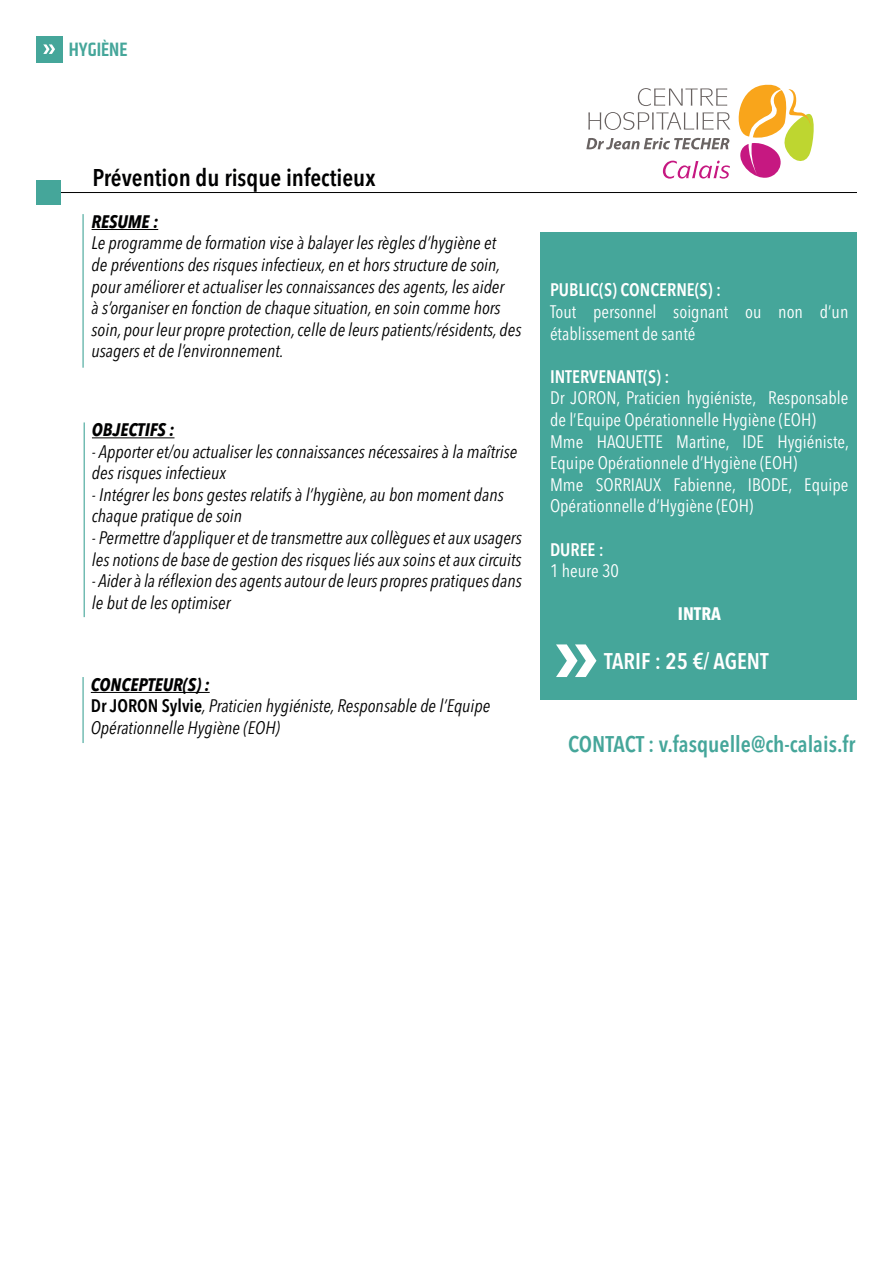
<style>
.page{position:relative;width:893px;height:1263px;background:#fff}
.page>*{position:absolute;margin:0;border:0;box-sizing:border-box;transform-origin:0 0}
.t1{font:600 condensed 24px "Avenir Next LT Pro";color:#000001}
.t2{font:600 condensed 22.5px "Avenir Next LT Pro";color:#45a69a}
.t3{font:600 condensed 22.5px "Avenir Next LT Pro";color:#fff}
.t4{font:600 19.5px "Khand";color:#45a69a}
.t5{font:italic condensed 18px/21.6px "Avenir Next LT Pro";color:#000001}
.t6{font:condensed 18px/21.6px "Avenir Next LT Pro";color:#fff}
.t7{font:600 condensed 18px "Avenir Next LT Pro";color:#fff}
.t8{font:italic 700 condensed 18px "Avenir Next LT Pro";color:#000001}
.t9{font:700 condensed 18px "Avenir Next LT Pro";color:#fff}
.s1{font-weight:700}
.s2{font-weight:600;font-style:normal}
</style>
<div class="page">
<div style="left:36px;top:36px;width:26px;height:26px;background:#45a69a"></div>
<svg style="left:43px;top:44px;width:12px;height:10px"></svg>
<div style="left:540px;top:232px;width:316px;height:468px;background:#45a69a"></div>
<hr style="left:48px;top:192px;width:809px;height:1px;background:#000001">
<div style="left:36px;top:180px;width:25px;height:25px;background:#45a69a"></div>
<hr style="left:92px;top:229px;width:66px;height:1px;background:#000001">
<svg style="left:556px;top:644px;width:40px;height:33px"></svg>
<hr style="left:82px;top:214px;width:2px;height:154px;background:#45a69a">
<hr style="left:92px;top:437px;width:83px;height:1px;background:#000001">
<hr style="left:84px;top:422px;width:1px;height:195px;background:#45a69a">
<hr style="left:91px;top:692px;width:119px;height:1px;background:#000001">
<hr style="left:82px;top:677px;width:2px;height:66px;background:#45a69a">
<svg style="left:586px;top:84px;width:228px;height:95px"></svg>
<p class="t4" style="left:69px;top:37px;width:60px">HYGIÈNE</p>
<h1 class="t1" style="left:92px;top:163px;width:284px">Prévention du risque infectieux</h1>
<p class="t8" style="left:92px;top:210px;width:68px">RESUME :</p>
<p class="t5" style="left:92px;top:232px;width:431px">Le programme de formation vise à balayer les règles d’hygiène et<br>de préventions des risques infectieux, en et hors structure de soin, pour améliorer et actualiser les connaissances des agents, les aider<br>à s’organiser en fonction de chaque situation, en soin comme hors soin, pour leur propre protection, celle de leurs patients/résidents, des usagers et de l’environnement.</p>
<p class="t8" style="left:92px;top:419px;width:84px">OBJECTIFS :</p>
<p class="t5" style="left:92px;top:440px;width:427px">- Apporter et/ou actualiser les connaissances nécessaires à la maîtrise des risques infectieux</p>
<p class="t5" style="left:92px;top:484px;width:413px">- Intégrer les bons gestes relatifs à l’hygiène, au bon moment dans chaque pratique de soin</p>
<p class="t5" style="left:92px;top:527px;width:431px">- Permettre d’appliquer et de transmettre aux collègues et aux usagers les notions de base de gestion des risques liés aux soins et aux circuits</p>
<p class="t5" style="left:92px;top:570px;width:431px">- Aider à la réflexion des agents autour de leurs propres pratiques dans le but de les optimiser</p>
<p class="t5" style="left:91px;top:673px;width:401px"><span class="s1">CONCEPTEUR(S) :<br></span><span class="s2">Dr JORON Sylvie</span>, Praticien hygiéniste, Responsable de l’Equipe<br>Opérationnelle Hygiène (EOH)</p>
<p class="t7" style="left:550px;top:279px;width:173px">PUBLIC(S) CONCERNE(S) :</p>
<p class="t6" style="left:550px;top:301px;width:300px">Tout personnel soignant ou non d’un établissement de santé</p>
<p class="t7" style="left:550px;top:366px;width:121px">INTERVENANT(S) :</p>
<p class="t6" style="left:550px;top:387px;width:301px">Dr JORON, Praticien hygiéniste, Responsable de l’Equipe Opérationnelle Hygiène (EOH)<br>Mme HAQUETTE Martine, IDE Hygiéniste, Equipe Opérationnele d’Hygiène (EOH)<br>Mme SORRIAUX Fabienne, IBODE, Equipe Opérationnelle d’Hygiène (EOH)</p>
<p class="t7" style="left:550px;top:538px;width:55px">DUREE :</p>
<p class="t6" style="left:550px;top:560px;width:70px">1 heure 30</p>
<p class="t9" style="left:678px;top:603px;width:45px">INTRA</p>
<p class="t3" style="left:604px;top:647px;width:166px">TARIF : 25 €/ AGENT</p>
<p class="t2" style="left:568px;top:730px;width:289px">CONTACT : v.fasquelle@ch-calais.fr</p>
</div>
